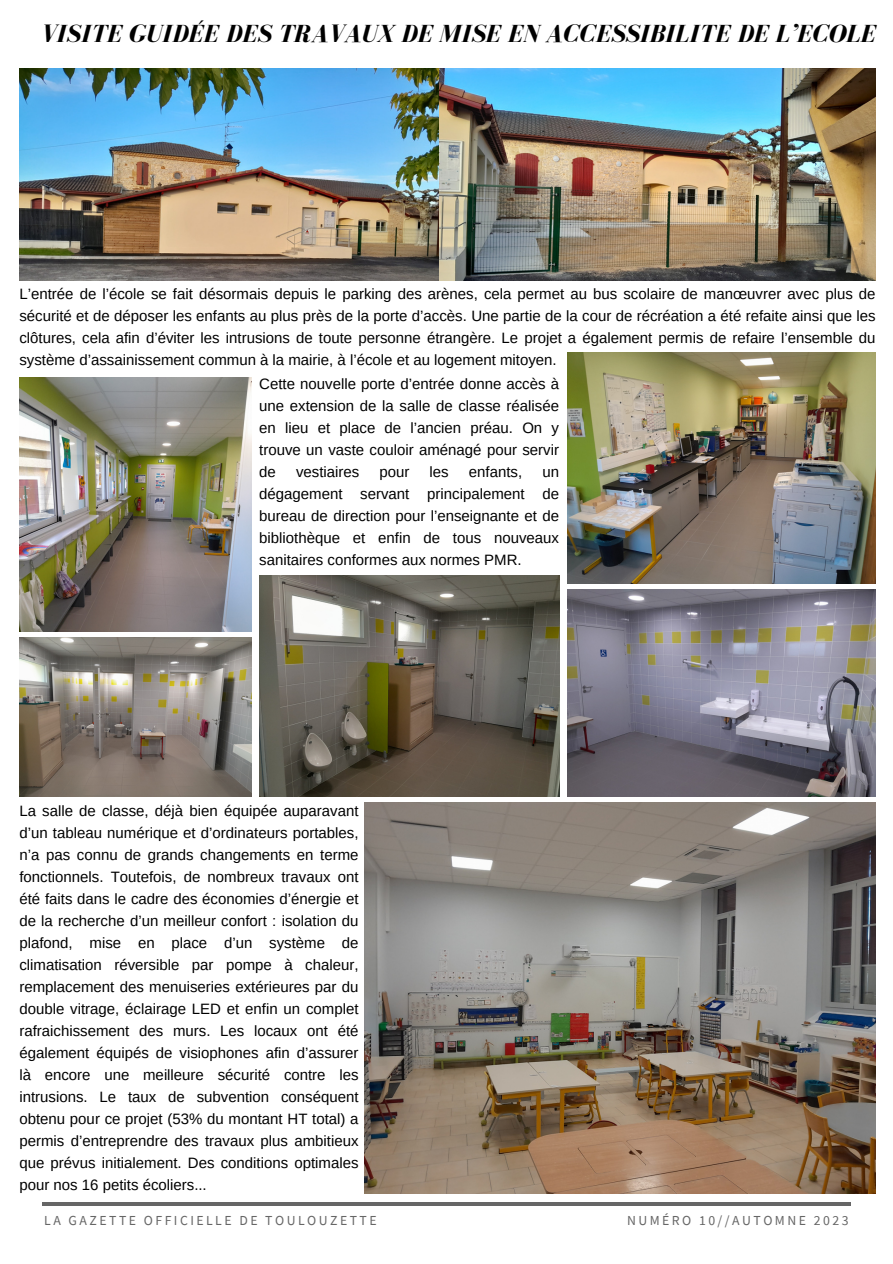
<style>
.page{position:relative;width:893px;height:1264px;background:#fff}
.page>*{position:absolute;margin:0;border:0;box-sizing:border-box;transform-origin:0 0}
.t1{font:italic 700 25.5px "Bodoni FLF";color:#000}
.t2{font:15px/22px "Arimo";color:#000;text-align:justify}
.t3{font:13.8px "Source Sans Pro";letter-spacing:.18em;color:#666}
</style>
<div class="page">
<hr style="left:42px;top:1202px;width:808px;height:3px;background:#666">
<img style="left:19px;top:68px;width:856px;height:213px">
<img style="left:19px;top:377px;width:232px;height:254px">
<img style="left:567px;top:353px;width:308px;height:230px">
<img style="left:259px;top:575px;width:300px;height:222px">
<img style="left:567px;top:589px;width:308px;height:207px">
<img style="left:19px;top:638px;width:232px;height:158px">
<img style="left:364px;top:802px;width:511px;height:391px">
<p class="t1" style="left:40px;top:20px;width:837px">VISITE GUIDÉE DES TRAVAUX DE MISE EN ACCESSIBILITE DE L’ECOLE</p>
<p class="t2" style="left:19px;top:283px;width:857px">L’entrée de l’école se fait désormais depuis le parking des arènes, cela permet au bus scolaire de manœuvrer avec plus de sécurité et de déposer les enfants au plus près de la porte d’accès. Une partie de la cour de récréation a été refaite ainsi que les clôtures, cela afin d’éviter les intrusions de toute personne étrangère. Le projet a également permis de refaire l’ensemble du système d’assainissement commun à la mairie, à l’école et au logement mitoyen.</p>
<p class="t2" style="left:259px;top:372px;width:301px">Cette nouvelle porte d’entrée donne accès à une extension de la salle de classe réalisée en lieu et place de l’ancien préau. On y trouve un vaste couloir aménagé pour servir de</p>
<p class="t2" style="left:296px;top:460px;width:65px">vestiaires</p>
<p class="t2" style="left:379px;top:460px;width:31px">pour</p>
<p class="t2" style="left:429px;top:460px;width:21px">les</p>
<p class="t2" style="left:469px;top:460px;width:55px">enfants,</p>
<p class="t2" style="left:259px;top:460px;width:301px;text-indent:283px">un dégagement servant principalement de bureau de direction pour l’enseignante et de bibliothèque et enfin de tous nouveaux sanitaires conformes aux normes PMR.</p>
<p class="t2" style="left:19px;top:800px;width:340px">La salle de classe, déjà bien équipée auparavant d’un tableau numérique et d’ordinateurs portables, n’a pas connu de grands changements en terme fonctionnels. Toutefois, de nombreux travaux ont été faits dans le cadre des économies d’énergie et de la recherche d’un meilleur confort : isolation du plafond, mise en place d’un système de climatisation réversible par pompe à chaleur, remplacement des menuiseries extérieures par du double vitrage, éclairage LED et enfin un complet rafraichissement des murs. Les locaux ont été également équipés de visiophones afin d’assurer là encore une meilleure sécurité contre les intrusions. Le taux de subvention conséquent obtenu pour ce projet (53% du montant HT total) a permis d’entreprendre des travaux plus ambitieux que prévus initialement. Des conditions optimales pour nos 16 petits écoliers...</p>
<p class="t3" style="left:44px;top:1211px;width:334px">LA GAZETTE OFFICIELLE DE TOULOUZETTE</p>
<p class="t3" style="left:627px;top:1211px;width:223px">NUMÉRO 10//AUTOMNE 2023</p>
</div>
